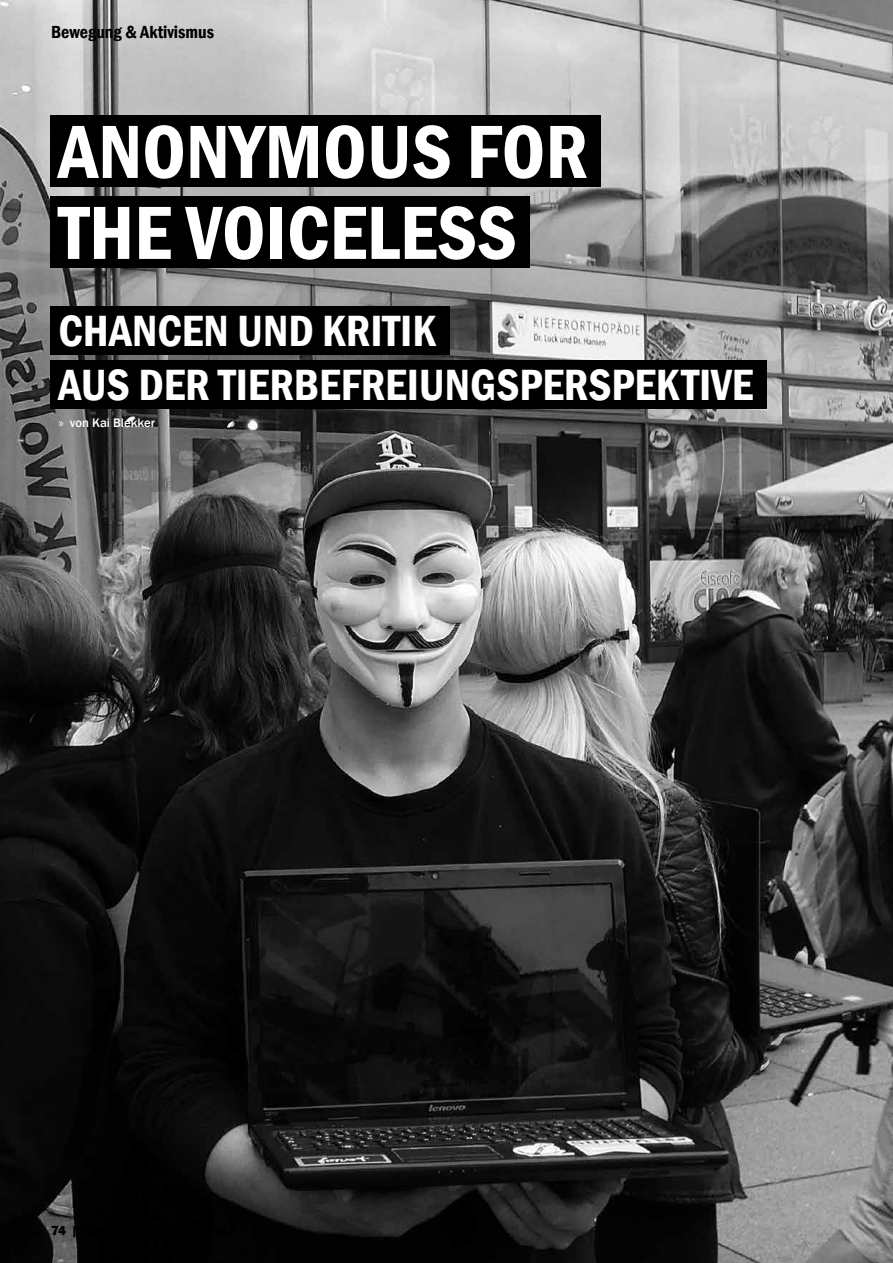
<style>
.page{position:relative;width:893px;height:1263px;background:#fff}
.page>*{position:absolute;margin:0;border:0;box-sizing:border-box;transform-origin:0 0}
.t1{font:600 condensed 78px/81px "Franklin Gothic";color:#fff}
.t2{font:600 condensed 45px/54px "Franklin Gothic";color:#fff}
.t3{font:600 condensed 18px "Franklin Gothic";color:#000}
.t4{font:500 12.75px "Franklin Gothic";color:#fff}
.s1{font-family:"Myriad Pro";font-weight:400}
</style>
<div class="page">
<img style="left:0;top:0;width:893px;height:1263px">
<div style="left:50px;top:115px;width:551px;height:71px;background:#000"></div>
<div style="left:50px;top:196px;width:480px;height:71px;background:#000"></div>
<div style="left:50px;top:306px;width:399px;height:48px;background:#000"></div>
<div style="left:50px;top:360px;width:716px;height:48px;background:#000"></div>
<p class="t3" style="left:51px;top:20px;width:165px">Bewegung &amp; Aktivismus</p>
<h1 class="t1" style="left:58px;top:110px;width:531px">ANONYMOUS FOR<br>THE VOICELESS</h1>
<p class="t2" style="left:58px;top:303px;width:696px">CHANCEN UND KRITIK<br>AUS DER TIERBEFREIUNGSPERSPEKTIVE</p>
<p class="t4" style="left:58px;top:415px;width:98px"><span class="s1">»</span> von Kai Blekker</p>
</div>
